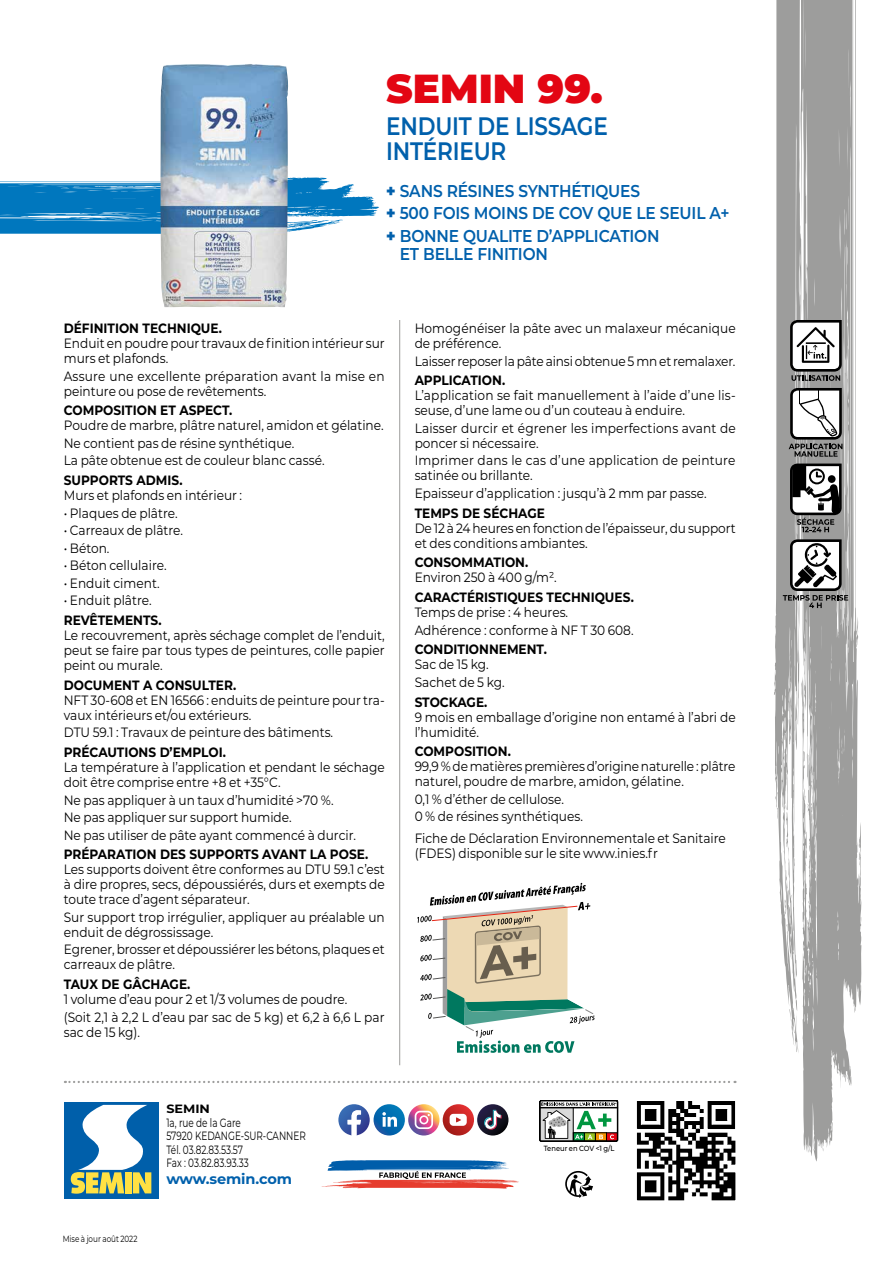
<style>
.page{position:relative;width:893px;height:1263px;background:#fff}
.page>*{position:absolute;margin:0;border:0;box-sizing:border-box;transform-origin:0 0}
.t1{font:900 40.5px "Montserrat";color:#e30613}
.t2{font:600 25.2px/25.5px "Montserrat";letter-spacing:-.01em;color:#0060ac;scale:.86 1}
.t3{font:600 17.1px/18.6px "Montserrat";letter-spacing:-.01em;color:#0060ac;scale:.9 1}
.t4{font:700 14.25px "Montserrat";letter-spacing:-.01em;color:#0060ac}
.t5{font:13.5px/15px "Montserrat";color:#000;scale:.9 1}
.t6{font:700 13.5px "Montserrat";color:#000;scale:.9 1}
.t7{font:12px/13.5px "Montserrat";color:#000;scale:.74 1}
.t8{font:700 12px "Montserrat";color:#000;scale:1.07 1}
.t9{font:9px "Montserrat";color:#000;scale:.8 1}
.t10{font:500 7.5px "Montserrat";color:#000;scale:.9 1}
.s1{font-weight:900}
</style>
<div class="page">
<svg style="left:0;top:177px;width:379px;height:57px"></svg>
<svg style="left:774px;top:0;width:88px;height:1161px;fill:#9d9d9c"></svg>
<hr style="left:399px;top:320px;width:1px;height:745px;background:#9d9d9c">
<svg style="left:64px;top:1102px;width:95px;height:97px"></svg>
<svg style="left:65px;top:1081px;width:670px;height:2px"></svg>
<svg style="left:321px;top:1160px;width:198px;height:28px"></svg>
<svg style="left:408px;top:1104px;width:31px;height:31px"></svg>
<svg style="left:415px;top:1111px;width:18px;height:18px"></svg>
<svg style="left:338px;top:1104px;width:32px;height:31px"></svg>
<svg style="left:374px;top:1104px;width:31px;height:31px"></svg>
<svg style="left:382px;top:1112px;width:15px;height:15px"></svg>
<svg style="left:477px;top:1104px;width:31px;height:31px"></svg>
<svg style="left:484px;top:1110px;width:18px;height:20px"></svg>
<svg style="left:443px;top:1104px;width:31px;height:31px"></svg>
<svg style="left:450px;top:1114px;width:17px;height:12px"></svg>
<svg style="left:539px;top:1100px;width:79px;height:41px"></svg>
<svg style="left:565px;top:1171px;width:28px;height:27px"></svg>
<img style="left:636px;top:1101px;width:100px;height:100px">
<svg style="left:417px;top:883px;width:178px;height:170px"></svg>
<img style="left:160px;top:64px;width:129px;height:243px">
<svg style="left:783px;top:539px;width:65px;height:69px"></svg>
<svg style="left:789px;top:388px;width:53px;height:69px"></svg>
<svg style="left:790px;top:320px;width:52px;height:61px"></svg>
<svg style="left:790px;top:464px;width:52px;height:68px"></svg>
<h1 class="t1" style="left:386px;top:58px;width:218px">SEMIN 99.</h1>
<h2 class="t2" style="left:386px;top:112px;width:259px">ENDUIT DE LISSAGE<br>INTÉRIEUR</h2>
<p class="t3" style="left:386px;top:181px;width:39px"><span class="s1">+</span> SANS</p>
<p class="t3" style="left:447px;top:181px;width:35px">RÉSINES</p>
<p class="t3" style="left:518px;top:181px;width:112px">SYNTHÉTI QUES</p>
<p class="t3" style="left:386px;top:203px;width:139px"><span class="s1">+</span> 500 FOIS MOINS</p>
<p class="t3" style="left:532px;top:203px;width:154px">DE COV QUE LE SEUIL</p>
<p class="t3" style="left:709px;top:203px;width:24px">A+</p>
<p class="t3" style="left:400px;top:226px;width:290px;text-indent:-14px"><span class="s1">+</span> BONNE QUALITE D’APPLICATION<br>ET BELLE FINITION</p>
<p class="t6" style="left:64px;top:319px;width:177px">DÉFINITION TECHNIQUE.</p>
<p class="t5" style="left:64px;top:335px;width:358px">Enduit en poudre pour travaux de finition intérieur sur murs et plafonds.</p>
<p class="t5" style="left:64px;top:368px;width:358px">Assure une excellente préparation avant la mise en peinture ou pose de revêtements.</p>
<p class="t6" style="left:64px;top:401px;width:189px">COMPOSITION ET ASPECT.</p>
<p class="t5" style="left:64px;top:416px;width:357px;line-height:17.5px">Poudre de marbre, plâtre naturel, amidon et gélatine.<br>Ne contient pas de résine synthétique.<br>La pâte obtenue est de couleur blanc cassé.</p>
<p class="t6" style="left:64px;top:471px;width:134px">SUPPORTS ADMIS.</p>
<p class="t5" style="left:64px;top:487px;width:200px">Murs et plafonds en intérieur :</p>
<p class="t5" style="left:64px;top:505px;width:128px">• Plaques de plâtre.</p>
<p class="t5" style="left:64px;top:522px;width:134px">• Carreaux de plâtre.</p>
<p class="t5" style="left:64px;top:540px;width:52px">• Béton.</p>
<p class="t5" style="left:64px;top:557px;width:116px">• Béton cellulaire.</p>
<p class="t5" style="left:64px;top:575px;width:108px">• Enduit ciment.</p>
<p class="t5" style="left:64px;top:593px;width:99px">• Enduit plâtre.</p>
<p class="t6" style="left:64px;top:610px;width:110px">REVÊTEMENTS.</p>
<p class="t5" style="left:64px;top:627px;width:358px;text-align:justify">Le recouvrement, après séchage complet de l’enduit, peut se faire par tous types de peintures, colle papier peint ou murale.</p>
<p class="t6" style="left:64px;top:675px;width:193px">DOCUMENT A CONSULTER.</p>
<p class="t5" style="left:64px;top:692px;width:358px">NFT 30-608 et EN 16566 : enduits de peinture pour tra&shy;vaux intérieurs et/ou extérieurs.</p>
<p class="t5" style="left:64px;top:724px;width:301px">DTU 59.1 : Travaux de peinture des bâtiments.</p>
<p class="t6" style="left:64px;top:742px;width:182px">PRÉCAUTIONS D’EMPLOI.</p>
<p class="t5" style="left:64px;top:759px;width:358px">La température à l’application et pendant le séchage doit être comprise entre +8 et +35°C.</p>
<p class="t5" style="left:64px;top:790px;width:326px;line-height:17.5px">Ne pas appliquer à un taux d’humidité &gt;70 %.<br>Ne pas appliquer sur support humide.<br>Ne pas utiliser de pâte ayant commencé à durcir.</p>
<p class="t6" style="left:64px;top:845px;width:39px">PRÉPARATION</p>
<p class="t6" style="left:160px;top:845px;width:11px">DES</p>
<p class="t6" style="left:189px;top:845px;width:11px">SUPPORTS</p>
<p class="t6" style="left:262px;top:845px;width:119px">AVANT LA POSE.</p>
<p class="t5" style="left:64px;top:861px;width:358px;text-align:justify">Les supports doivent être conformes au DTU 59.1 c’est à dire propres, secs, dépoussiérés, durs et exempts de toute trace d’agent séparateur.</p>
<p class="t5" style="left:64px;top:909px;width:358px">Sur support trop irrégulier, appliquer au préalable un enduit de dégrossissage.</p>
<p class="t5" style="left:64px;top:942px;width:358px">Egrener, brosser et dépoussiérer les bétons, plaques et carreaux de plâtre.</p>
<p class="t6" style="left:64px;top:975px;width:98px">TAU X DE GÂCHA</p>
<p class="t6" style="left:170px;top:975px;width:25px">GE.</p>
<p class="t5" style="left:64px;top:990px;width:358px;line-height:17.5px">1 volume d’eau pour 2 et 1/3 volumes de poudre.<br>(Soit 2,1 à 2,2 L d’eau par sac de 5 kg) et 6,2 à 6,6 L par</p>
<p class="t5" style="left:64px;top:1024px;width:86px">sac de 15 kg).</p>
<p class="t9" style="left:63px;top:1233px;width:95px">Mise à jour août 2022</p>
<p class="t8" style="left:166px;top:1100px;width:42px">SEMIN</p>
<p class="t7" style="left:166px;top:1115px;width:190px">1a, rue de la Gare<br>57920 KEDANGE-SUR-CANNER<br>Tél. 03.82.83.53.57<br>Fax : 03.82.83.93.33</p>
<p class="t4" style="left:166px;top:1169px;width:127px">WWW.SEMIN.COM</p>
<p class="t5" style="left:415px;top:320px;width:358px">Homogénéiser la pâte avec un malaxeur mécanique de préférence.</p>
<p class="t5" style="left:415px;top:353px;width:358px">Laisser reposer la pâte ainsi obtenue 5 mn et remalaxer.</p>
<p class="t6" style="left:415px;top:371px;width:102px">APPLICATION.</p>
<p class="t5" style="left:415px;top:387px;width:358px">L’application se fait manuellement à l’aide d’une lis&shy;seuse, d’une lame ou d’un couteau à enduire.</p>
<p class="t5" style="left:415px;top:420px;width:358px">Laisser durcir et égrener les imperfections avant de poncer si nécessaire.</p>
<p class="t5" style="left:415px;top:453px;width:358px">Imprimer dans le cas d’une application de peinture satinée ou brillante.</p>
<p class="t5" style="left:415px;top:485px;width:326px">Epaisseur d’application : jusqu’à 2 mm par passe.</p>
<p class="t6" style="left:415px;top:503px;width:146px">TEMPS DE SÉCHAGE</p>
<p class="t5" style="left:415px;top:520px;width:358px">De 12 à 24 heures en fonction de l’épaisseur, du support et des conditions ambiantes.</p>
<p class="t6" style="left:415px;top:553px;width:21px">CONSOMMATION</p>
<p class="t6" style="left:525px;top:553px;width:5px">.</p>
<p class="t5" style="left:415px;top:570px;width:160px">Environ 250 à 400 g/m².</p>
<p class="t6" style="left:415px;top:587px;width:245px">CARACTÉRISTIQUES TECHNIQUES.</p>
<p class="t5" style="left:415px;top:603px;width:245px;line-height:17.5px">Temps de prise : 4 heures.<br>Adhérence : conforme à NF T 30 608.</p>
<p class="t6" style="left:415px;top:640px;width:148px">CONDITIONNEMENT.</p>
<p class="t5" style="left:415px;top:655px;width:101px;line-height:17.5px">Sac de 15 kg.<br>Sachet de 5 kg.</p>
<p class="t6" style="left:415px;top:692px;width:82px">STOCKAGE.</p>
<p class="t5" style="left:415px;top:709px;width:358px">9 mois en emballage d’origine non entamé à l’abri de l’humidité.</p>
<p class="t6" style="left:415px;top:742px;width:108px">COMPOSITION.</p>
<p class="t5" style="left:415px;top:758px;width:358px">99,9 % de matières premières d’origine naturelle : plâtre naturel, poudre de marbre, amidon, gélatine.</p>
<p class="t5" style="left:415px;top:790px;width:189px;line-height:17.5px">0,1 % d’éther de cellulose.<br>0 % de résines synthétiques.</p>
<p class="t5" style="left:415px;top:830px;width:347px">Fiche de Déclaration Environnementale et Sanitaire (FDES) disponible sur le site www.inies.fr</p>
<p class="t10" style="left:544px;top:1143px;width:80px">Teneur en COV &lt;1 g/L</p>
</div>
